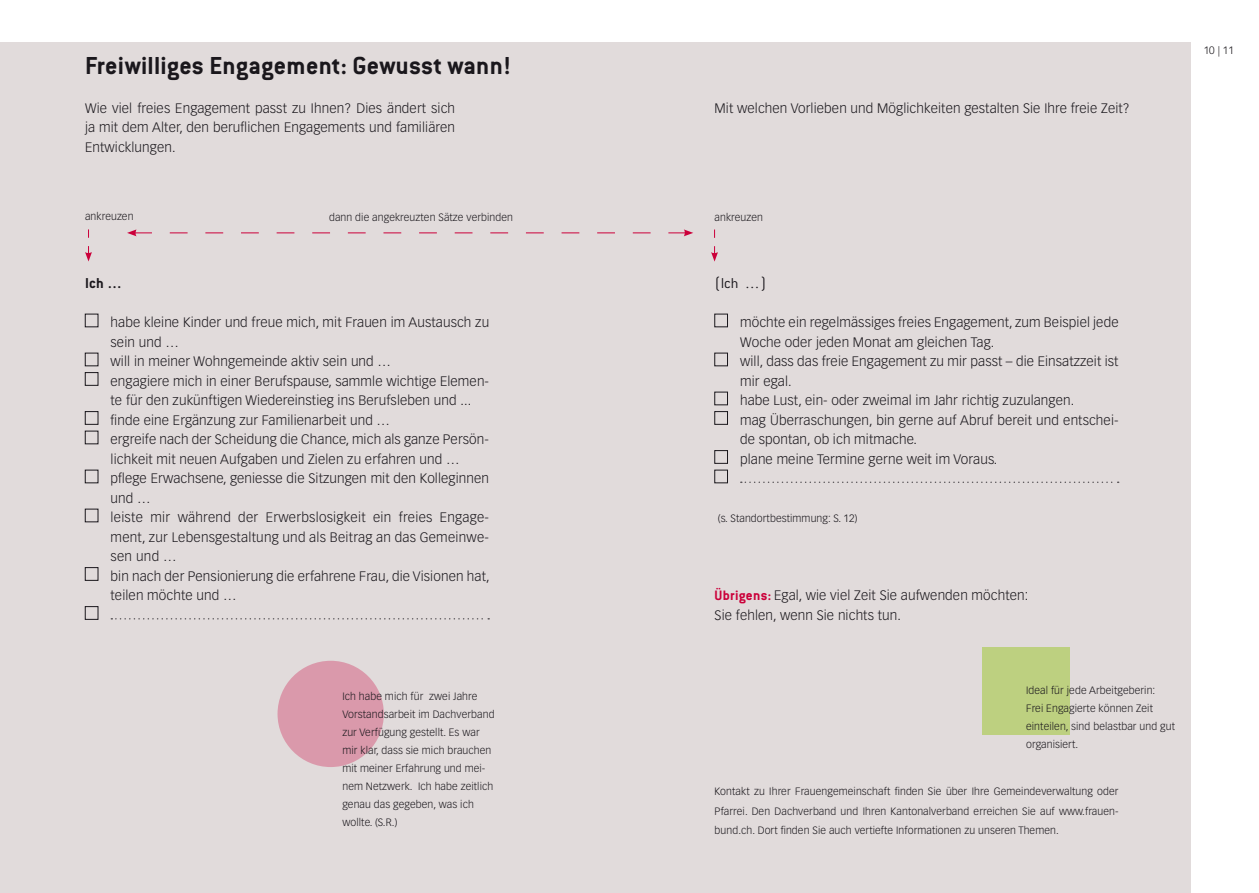
<style>
.page{position:relative;width:1259px;height:893px;background:#fff}
.page>*{position:absolute;margin:0;border:0;box-sizing:border-box;transform-origin:0 0}
.t1{font:700 27px "Conduit ITC Std";letter-spacing:.01em;color:#1a171c}
.t2{font:300 15.75px "Conduit ITC Std";color:#1a171c}
.t3{font:700 15.75px "Conduit ITC Std";color:#1a171c}
.t4{font:300 13.5px/19.5px "Vectora LT Std";letter-spacing:.01em;color:#1a171c}
.t5{font:300 10.5px/18px "Vectora LT Std";letter-spacing:.01em;color:#1a171c}
.s1{font-family:"Conduit ITC Std";font-weight:700;font-size:15px;color:#cb003a}
</style>
<div class="page">
<div style="left:0;top:43px;width:1191px;height:850px;background:#e1dbdb"></div>
<div style="left:85px;top:314px;width:13px;height:13px;border:1px solid #1a171c"></div>
<div style="left:85px;top:353px;width:13px;height:13px;border:1px solid #1a171c"></div>
<div style="left:85px;top:372px;width:13px;height:14px;border:1px solid #1a171c"></div>
<div style="left:85px;top:411px;width:13px;height:13px;border:1px solid #1a171c"></div>
<div style="left:85px;top:431px;width:13px;height:13px;border:1px solid #1a171c"></div>
<div style="left:85px;top:470px;width:13px;height:13px;border:1px solid #1a171c"></div>
<div style="left:85px;top:509px;width:13px;height:13px;border:1px solid #1a171c"></div>
<div style="left:85px;top:567px;width:13px;height:13px;border:1px solid #1a171c"></div>
<div style="left:85px;top:606px;width:13px;height:14px;border:1px solid #1a171c"></div>
<svg style="left:111px;top:618px;width:378px;height:2px"></svg>
<div style="left:714px;top:314px;width:13px;height:13px;border:1px solid #1a171c"></div>
<div style="left:714px;top:353px;width:13px;height:13px;border:1px solid #1a171c"></div>
<div style="left:714px;top:392px;width:13px;height:13px;border:1px solid #1a171c"></div>
<div style="left:714px;top:411px;width:13px;height:13px;border:1px solid #1a171c"></div>
<div style="left:714px;top:450px;width:13px;height:14px;border:1px solid #1a171c"></div>
<div style="left:714px;top:470px;width:13px;height:13px;border:1px solid #1a171c"></div>
<svg style="left:741px;top:482px;width:377px;height:1px"></svg>
<svg style="left:127px;top:229px;width:566px;height:7px"></svg>
<svg style="left:711px;top:230px;width:7px;height:32px"></svg>
<svg style="left:85px;top:229px;width:7px;height:32px"></svg>
<div style="left:982px;top:647px;width:87px;height:87px;background:#bdd080"></div>
<div style="left:277px;top:661px;width:107px;height:106px;background:#da99ab;border-radius:50%"></div>
<h1 class="t1" style="left:85px;top:49px;width:428px">Freiwilliges Engagement: Gewusst wann!</h1>
<p class="t4" style="left:85px;top:98px;width:371px;text-align:justify">Wie viel freies Engagement passt zu Ihnen? Dies ändert sich ja mit dem Alter, den beruflichen Engagements und familiären Entwicklungen.</p>
<p class="t4" style="left:714px;top:98px;width:417px">Mit welchen Vorlieben und Möglichkeiten gestalten Sie Ihre freie Zeit?</p>
<p class="t5" style="left:85px;top:208px;width:50px">ankreuzen</p>
<p class="t5" style="left:714px;top:208px;width:50px">ankreuzen</p>
<p class="t5" style="left:329px;top:208px;width:185px">dann die angekreuzten Sätze verbinden</p>
<p class="t3" style="left:85px;top:274px;width:39px">Ich …</p>
<p class="t4" style="left:111px;top:313px;width:380px">habe kleine Kinder und freue mich, mit Frauen im Austausch zu sein und …<br>will in meiner Wohngemeinde aktiv sein und …<br>engagiere mich in einer Berufspause, sammle wichtige Elemen&shy;te für den zukünftigen Wiedereinstieg ins Berufsleben und ... finde eine Ergänzung zur Familienarbeit und …<br>ergreife nach der Scheidung die Chance, mich als ganze Persön&shy;lichkeit mit neuen Aufgaben und Zielen zu erfahren und … pflege Erwachsene, geniesse die Sitzungen mit den Kolleginnen und …<br>leiste mir während der Erwerbslosigkeit ein freies Engage&shy;ment, zur Lebensgestaltung und als Beitrag an das Gemeinwe&shy;sen und …<br>bin nach der Pensionierung die erfahrene Frau, die Visionen hat, teilen möchte und …</p>
<p class="t5" style="left:342px;top:687px;width:154px">Ich habe mich für zwei Jahre<br>Vorstandsarbeit im Dachverband zur Verfügung gestellt. Es war mir klar, dass sie mich brauchen mit meiner Erfahrung und mei&shy;nem Netzwerk. Ich habe zeitlich genau das gegeben, was ich wollte. (S.R.)</p>
<p class="t2" style="left:714px;top:275px;width:53px">(Ich …)</p>
<p class="t4" style="left:740px;top:313px;width:380px">möchte ein regelmässiges freies Engagement, zum Beispiel jede Woche oder jeden Monat am gleichen Tag.<br>will, dass das freie Engagement zu mir passt – die Einsatzzeit ist mir egal.<br>habe Lust, ein- oder zweimal im Jahr richtig zuzulangen.<br>mag Überraschungen, bin gerne auf Abruf bereit und entschei&shy;de spontan, ob ich mitmache.<br>plane meine Termine gerne weit im Voraus.</p>
<p class="t5" style="left:718px;top:509px;width:141px">(s. Standortbestimmung: S. 12)</p>
<p class="t4" style="left:714px;top:586px;width:315px"><span class="s1">Übrigens:</span> Egal, wie viel Zeit Sie aufwenden möchten:<br>Sie fehlen, wenn Sie nichts tun.</p>
<p class="t5" style="left:1026px;top:681px;width:150px">Ideal für jede Arbeitgeberin:<br>Frei Engagierte können Zeit einteilen, sind belastbar und gut organisiert.</p>
<p class="t5" style="left:714px;top:782px;width:405px;line-height:19.5px;text-align:justify">Kontakt zu Ihrer Frauengemeinschaft finden Sie über Ihre Gemeindeverwaltung oder Pfarrei. Den Dachverband und Ihren Kantonalverband erreichen Sie auf www.frauen&shy;bund.ch. Dort finden Sie auch vertiefte Informationen zu unseren Themen.</p>
<p class="t5" style="left:1203px;top:41px;width:32px">10 | 11</p>
</div>
